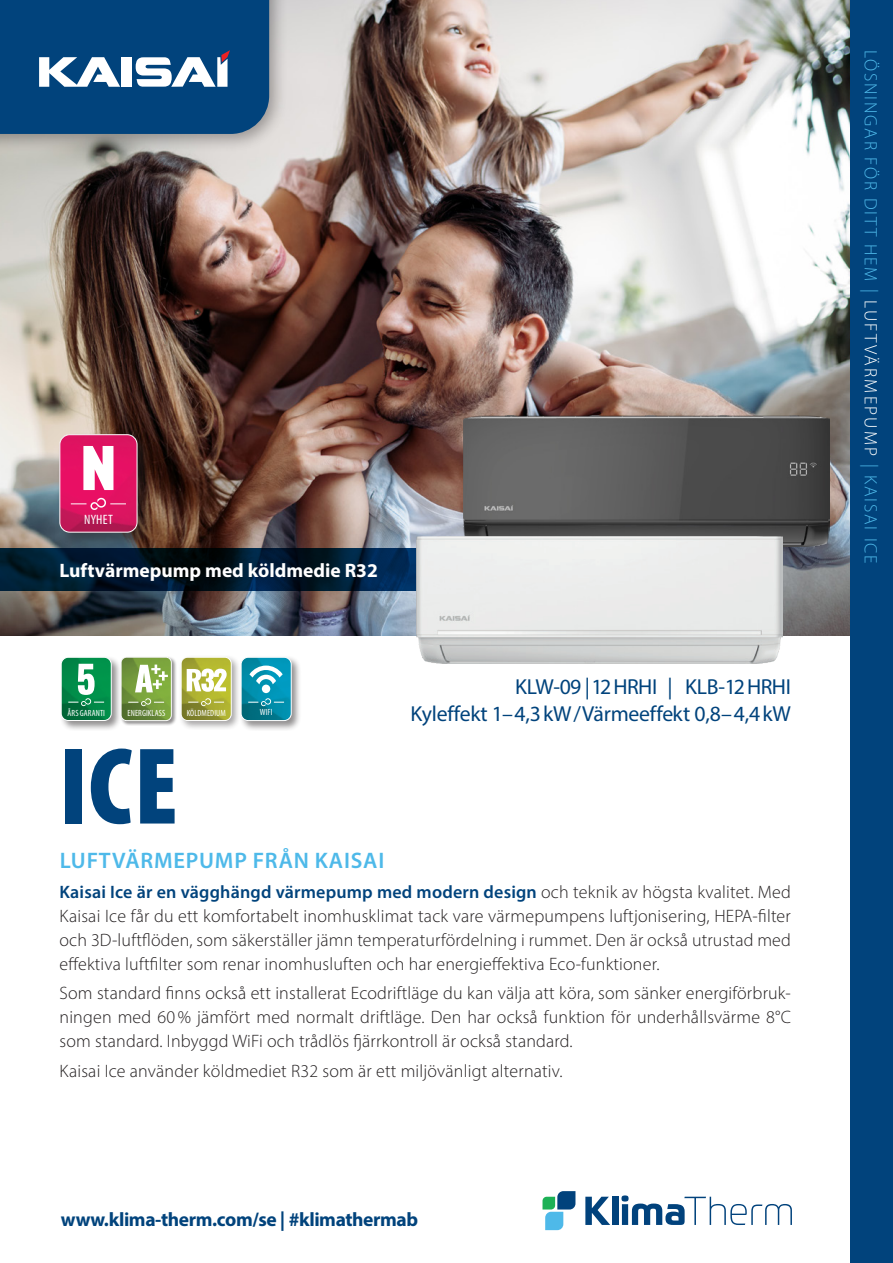
<style>
.page{position:relative;width:893px;height:1263px;background:#fff}
.page>*{position:absolute;margin:0;border:0;box-sizing:border-box;transform-origin:0 0}
.t1{font:900 condensed 110.25px "Myriad Pro";color:#01437c}
.t2{font:600 22.5px "Myriad Pro";letter-spacing:.035em;color:#4eb9e9}
.t3{font:21.75px/27px "Myriad Pro";letter-spacing:-.01em;color:#01437c;text-align:right}
.t4{font:700 19.5px "Myriad Pro";letter-spacing:-.02em;color:#01437c}
.t5{font:700 19.5px "Myriad Pro";color:#fff}
.t6{font:300 18px/24px "Myriad Pro";letter-spacing:.01em;color:#231f20;text-align:justify}
.t7{font:300 18px "Myriad Pro";letter-spacing:.1em;color:#4eb9e9}
.t8{font:condensed 13.65px "Myriad Pro";letter-spacing:.02em;color:#fff}
.t9{font:condensed 9px "Myriad Pro";letter-spacing:.005em;color:#fff}
.s1{font-weight:600;color:#01437c}
.s2{color:#fff}
</style>
<div class="page">
<img style="left:0;top:0;width:850px;height:636px">
<svg style="left:0;top:549px;width:417px;height:42px;background:#001a30"></svg>
<div style="left:0;top:0;width:288px;height:152px;background:#231f20;opacity:.38"></div>
<svg style="left:0;top:0;width:269px;height:134px;background:#1a5588"></svg>
<svg style="left:542px;top:1191px;width:33px;height:39px"></svg>
<svg style="left:585px;top:1197px;width:25px;height:28px"></svg>
<div style="left:612px;top:1197px;width:6px;height:28px;background:#01427c"></div>
<svg style="left:621px;top:1195px;width:171px;height:30px"></svg>
<div style="left:850px;top:0;width:43px;height:1263px;background:#01437c"></div>
<img style="left:463px;top:415px;width:366px;height:132px">
<img style="left:417px;top:537px;width:365px;height:126px">
<div style="left:57px;top:432px;width:97px;height:117px;background:#231f20;opacity:.5"></div>
<img style="left:60px;top:435px;width:77px;height:97px">
<div style="left:60px;top:434px;width:77px;height:98px;border:1px solid #fff;border-radius:10px"></div>
<svg style="left:71px;top:498px;width:55px;height:12px"></svg>
<svg style="left:83px;top:446px;width:30px;height:44px"></svg>
<div style="left:239px;top:656px;width:63px;height:75px;background:#231f20;opacity:.5"></div>
<img style="left:241px;top:657px;width:50px;height:63px">
<div style="left:241px;top:657px;width:50px;height:64px;border:1px solid #fff;border-radius:7px"></div>
<svg style="left:248px;top:698px;width:36px;height:8px"></svg>
<svg style="left:249px;top:665px;width:34px;height:19px"></svg>
<div style="left:262px;top:685px;width:8px;height:8px;background:#fff;border-radius:50%"></div>
<div style="left:179px;top:655px;width:62px;height:75px;background:#231f20;opacity:.4"></div>
<img style="left:181px;top:657px;width:50px;height:63px">
<div style="left:181px;top:657px;width:50px;height:64px;border:1px solid #fff;border-radius:7px"></div>
<svg style="left:188px;top:698px;width:36px;height:8px"></svg>
<svg style="left:187px;top:668px;width:40px;height:24px"></svg>
<div style="left:120px;top:656px;width:57px;height:70px;background:#231f20;opacity:.5"></div>
<img style="left:122px;top:657px;width:49px;height:64px">
<div style="left:121px;top:657px;width:51px;height:64px;border:1px solid #fff;border-radius:5px"></div>
<svg style="left:128px;top:698px;width:36px;height:8px"></svg>
<div style="left:60px;top:656px;width:62px;height:75px;background:#231f20;opacity:.5"></div>
<img style="left:61px;top:657px;width:50px;height:63px">
<div style="left:61px;top:657px;width:51px;height:64px;border:1px solid #fff;border-radius:7px"></div>
<svg style="left:68px;top:664px;width:36px;height:42px"></svg>
<svg style="left:135px;top:664px;width:33px;height:28px"></svg>
<p class="t8" style="left:84px;top:511px;width:30px">NYHET</p>
<p class="t5" style="left:60px;top:557px;width:320px">Luftvärmepump med köldmedie R32</p>
<p class="t9" style="left:68px;top:707px;width:39px">ÅRS GARANTI</p>
<p class="t9" style="left:128px;top:707px;width:39px">ENERGIKLASS</p>
<p class="t9" style="left:187px;top:707px;width:41px">KÖLDMEDIUM</p>
<p class="t9" style="left:260px;top:707px;width:14px">WIFI</p>
<h1 class="t1" style="left:60px;top:716px;width:120px">ICE</h1>
<p class="t2" style="left:60px;top:846px;width:326px">LUFTVÄRMEPUMP FRÅN KAISAI</p>
<p class="t3" style="left:410px;top:673px;width:382px">KLW-09 |12HRHI | KLB-12HRHI<br>Kyleffekt 1–4,3kW / Värmeeffekt 0,8 – 4,4kW</p>
<p class="t6" style="left:60px;top:880px;width:733px"><span class="s1">Kaisai Ice är en vägghängd värmepump med modern design</span> och teknik av högsta kvalitet. Med Kaisai Ice får du ett komfortabelt inomhusklimat tack vare värmepumpens luftjonisering, HEPA-filter och 3D-luftflöden, som säkerställer jämn temperaturfördelning i rummet. Den är också utrustad med effektiva luftfilter som renar inomhusluften och har energieffektiva Eco-funktioner.</p>
<p class="t6" style="left:60px;top:981px;width:733px">Som standard finns också ett installerat Ecodriftläge du kan välja att köra, som sänker energiförbruk&shy;ningen med 60% jämfört med normalt driftläge. Den har också funktion för underhållsvärme 8°C som standard. Inbyggd WiFi och trådlös fjärrkontroll är också standard.</p>
<p class="t6" style="left:60px;top:1058px;width:505px">Kaisai Ice använder köldmediet R32 som är ett miljövänligt alternativ.</p>
<p class="t4" style="left:61px;top:1207px;width:359px">www.klima-therm.com/se | #klimathermab</p>
<p class="t7" style="left:882px;top:50px;width:515px;rotate:90deg">LÖSNINGAR FÖR DITT HEM | <span class="s2">LUFTVÄRMEPUMP</span> | KAISAI ICE</p>
</div>
